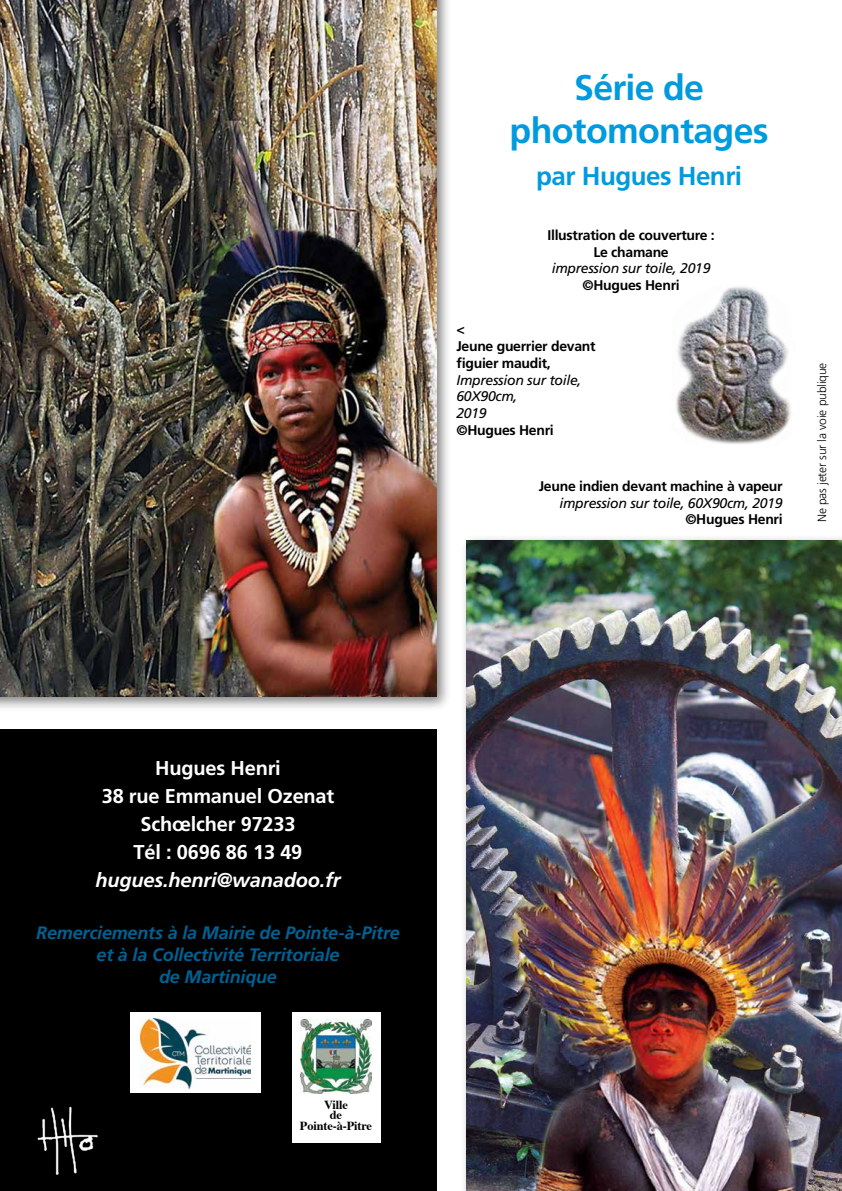
<style>
.page{position:relative;width:842px;height:1191px;background:#fff}
.page>*{position:absolute;margin:0;border:0;box-sizing:border-box;transform-origin:0 0}
.t1{font:700 35.6px/42.8px "Frutiger";letter-spacing:-.02em;color:#009ade;text-align:center}
.t2{font:700 26px "Frutiger";letter-spacing:-.02em;color:#009ade}
.t3{font:700 20px/28px "Frutiger";letter-spacing:-.01em;color:#fff;text-align:center}
.t4{font:italic 700 20px "Frutiger";letter-spacing:-.01em;color:#fff}
.t5{font:italic 700 18px/22px "Frutiger";letter-spacing:-.01em;color:#006193;text-align:center}
.t6{font:700 14px/16.8px "Frutiger";letter-spacing:-.02em;color:#000}
.t7{font:italic 14px/16.8px "Frutiger";letter-spacing:-.02em;color:#000}
.t8{font:700 12.4px/10.6px "Times";letter-spacing:-.01em;color:#000;text-align:center}
.t9{font:300 12px "Frutiger";letter-spacing:-.01em;color:#000}
</style>
<div class="page">
<div style="left:0;top:729px;width:436px;height:462px;background:#000"></div>
<img style="left:37px;top:1106px;width:61px;height:68px">
<div style="left:0;top:0;width:451px;height:712px;background:#000;opacity:.5"></div>
<img style="left:0;top:0;width:436px;height:697px">
<div style="left:460px;top:534px;width:382px;height:657px;background:#000;opacity:.5"></div>
<img style="left:467px;top:540px;width:375px;height:651px">
<img style="left:676px;top:287px;width:115px;height:157px">
<div style="left:291px;top:1011px;width:89px;height:131px;background:#fff"></div>
<img style="left:301px;top:1019px;width:70px;height:74px">
<div style="left:130px;top:1011px;width:131px;height:81px;background:#fff"></div>
<img style="left:141px;top:1018px;width:110px;height:70px">
<h1 class="t1" style="left:510px;top:66px;width:260px">Série de photomontages</h1>
<h2 class="t2" style="left:536px;top:160px;width:207px">par Hugues Henri</h2>
<p class="t6" style="left:547px;top:226px;width:169px;text-align:center">Illustration de couverture :<br>Le chamane</p>
<p class="t7" style="left:552px;top:260px;width:160px">impression sur toile, 2019</p>
<p class="t6" style="left:582px;top:277px;width:99px">©Hugues Henri</p>
<p class="t6" style="left:456px;top:321px;width:141px">&lt;<br>Jeune guerrier devant figuier maudit,</p>
<p class="t7" style="left:456px;top:371px;width:127px">Impression sur toile,<br>60X90cm,<br>2019</p>
<p class="t6" style="left:456px;top:421px;width:99px">©Hugues Henri</p>
<p class="t6" style="left:539px;top:477px;width:245px">Jeune indien devant machine à vapeur</p>
<p class="t7" style="left:559px;top:494px;width:225px">impression sur toile, 60X90cm, 2019</p>
<p class="t6" style="left:685px;top:511px;width:99px">©Hugues Henri</p>
<p class="t9" style="left:815px;top:522px;width:161px;rotate:-90deg">Ne pas jeter sur la voie publique</p>
<h3 class="t3" style="left:102px;top:754px;width:234px">Hugues Henri<br>38 rue Emmanuel Ozenat<br>Schœlcher 97233<br>Tél : 0696 86 13 49</h3>
<h3 class="t4" style="left:96px;top:868px;width:246px">hugues.henri@wanadoo.fr</h3>
<p class="t5" style="left:36px;top:922px;width:365px">Remerciements à la Mairie de Pointe-à-Pitre et à la Collectivité Territoriale<br>de Martinique</p>
<p class="t8" style="left:300px;top:1098px;width:74px">Ville<br>de<br>Pointe-à-Pitre</p>
</div>
